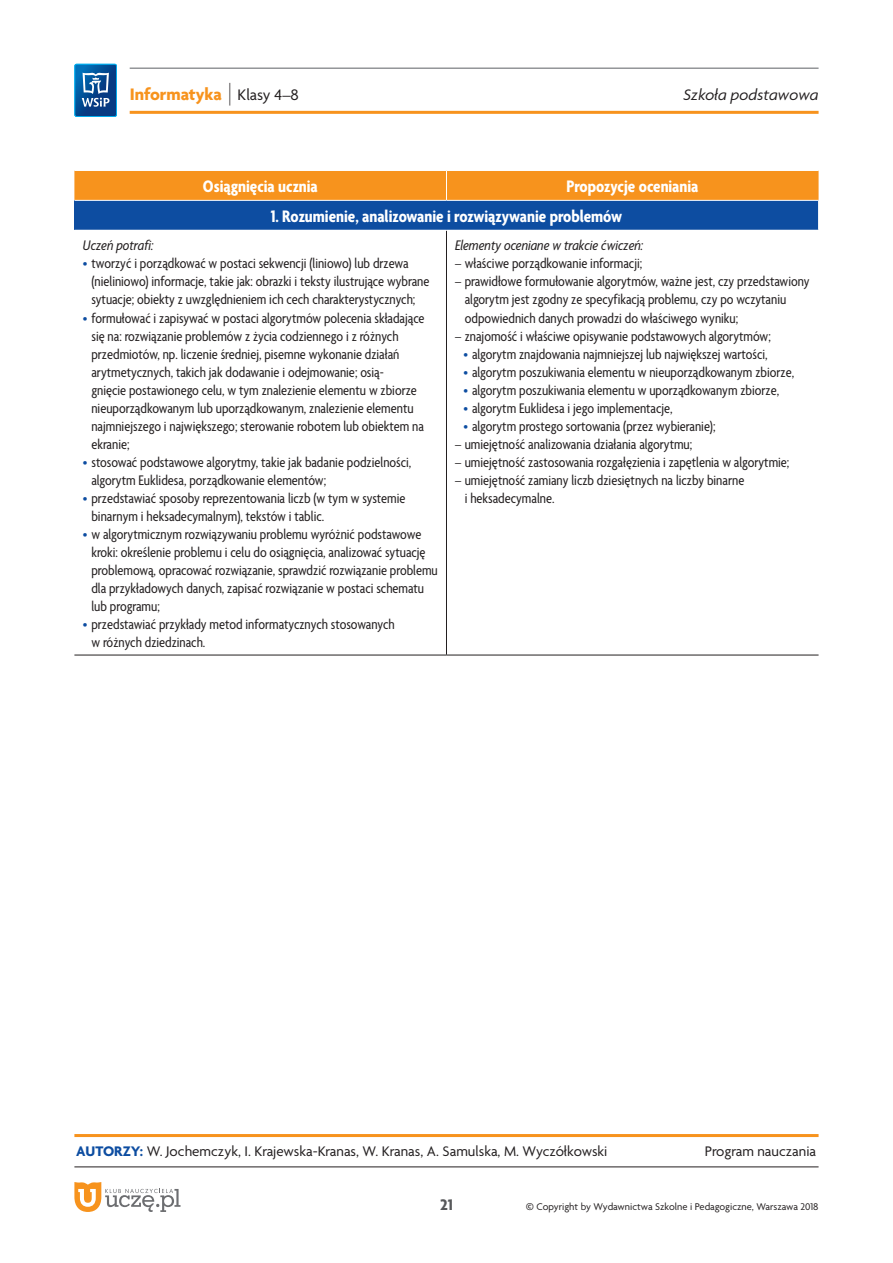
<style>
.page{position:relative;width:893px;height:1263px;background:#fff}
.page>*{position:absolute;margin:0;border:0;box-sizing:border-box;transform-origin:0 0}
.t1{font:700 condensed 18px "Agenda Pl";color:#fff}
.t2{font:700 18px "Agenda Pl";color:#f7931d}
.t3{font:italic 16.5px "Agenda Pl";color:#231f20}
.t4{font:700 16.5px "Agenda Pl";color:#57585a}
.t5{font:condensed 15px/18px "Agenda Pl";color:#231f20}
.t6{font:15px "Agenda Pl";color:#231f20}
.t7{font:italic condensed 15px "Agenda Pl";color:#231f20}
.t8{font:10.5px "Agenda Pl";color:#231f20}
.s1{font-weight:100;font-size:24px;color:#231f20}
.s2{font-weight:400;font-size:16.5px;color:#231f20}
.s3{color:#0d4da1}
.s4{font-weight:700;color:#0d4da1}
.s5{font-size:13.5px}
</style>
<div class="page">
<hr style="left:130px;top:67px;width:689px;height:2px;background:#939598">
<hr style="left:130px;top:111px;width:689px;height:3px;background:#f7931d">
<svg style="left:74px;top:64px;width:43px;height:53px;background:#296ca9"></svg>
<hr style="left:74px;top:1134px;width:745px;height:3px;background:#f7931d">
<hr style="left:74px;top:1166px;width:745px;height:1px;background:#231f20">
<svg style="left:74px;top:1182px;width:107px;height:30px"></svg>
<svg style="left:74px;top:171px;width:745px;height:59px;background:#837160"></svg>
<hr style="left:446px;top:231px;width:1px;height:424px;background:#231f20">
<hr style="left:74px;top:200px;width:372px;height:1px;background:#fff">
<hr style="left:446px;top:200px;width:373px;height:1px;background:#fff">
<hr style="left:74px;top:655px;width:372px;height:1px;background:#231f20">
<hr style="left:446px;top:655px;width:373px;height:1px;background:#231f20">
<p class="t2" style="left:130px;top:83px;width:171px">Informatyka <span class="s1">|</span> <span class="s2">Klasy 4–8</span></p>
<p class="t3" style="left:683px;top:84px;width:137px">Szkoła podstawowa</p>
<p class="t1" style="left:203px;top:175px;width:116px">Osiągnięcia ucznia</p>
<p class="t1" style="left:566px;top:175px;width:134px">Propozycje oceniania</p>
<p class="t1" style="left:271px;top:205px;width:353px">1. Rozumienie, analizowanie i rozwiązywanie problemów</p>
<p class="t7" style="left:83px;top:237px;width:72px">Uczeń potrafi:</p>
<p class="t5" style="left:91px;top:254px;width:340px;text-indent:-9px"><span class="s3">•</span> tworzyć i porządkować w postaci sekwencji (liniowo) lub drzewa (nieliniowo) informacje, takie jak: obrazki i teksty ilustrujące wybrane sytuacje; obiekty z uwzględnieniem ich cech charakterystycznych;</p>
<p class="t5" style="left:91px;top:308px;width:335px;text-indent:-9px"><span class="s3">•</span> formułować i zapisywać w postaci algorytmów polecenia składające się na: rozwiązanie problemów z życia codziennego i z różnych przedmiotów, np. liczenie średniej, pisemne wykonanie działań arytmetycznych, takich jak dodawanie i odejmowanie; osią-<br>gnięcie postawionego celu, w tym znalezienie elementu w zbiorze nieuporządkowanym lub uporządkowanym, znalezienie elementu najmniejszego i największego; sterowanie robotem lub obiektem na ekranie;</p>
<p class="t5" style="left:91px;top:452px;width:321px;text-indent:-9px"><span class="s3">•</span> stosować podstawowe algorytmy, takie jak badanie podzielności, algorytm Euklidesa, porządkowanie elementów;</p>
<p class="t5" style="left:91px;top:488px;width:316px;text-indent:-9px"><span class="s3">•</span> przedstawiać sposoby reprezentowania liczb (w tym w systemie binarnym i heksadecymalnym), tekstów i tablic.</p>
<p class="t5" style="left:91px;top:524px;width:348px;text-indent:-9px"><span class="s3">•</span> w algorytmicznym rozwiązywaniu problemu wyróżnić podstawowe kroki: określenie problemu i celu do osiągnięcia, analizować sytuację problemową, opracować rozwiązanie, sprawdzić rozwiązanie problemu dla przykładowych danych, zapisać rozwiązanie w postaci schematu lub programu;</p>
<p class="t5" style="left:91px;top:614px;width:305px;text-indent:-9px"><span class="s3">•</span> przedstawiać przykłady metod informatycznych stosowanych w różnych dziedzinach.</p>
<p class="t7" style="left:455px;top:237px;width:190px">Elementy oceniane w trakcie ćwiczeń:</p>
<p class="t5" style="left:455px;top:254px;width:189px">– właściwe porządkowanie informacji;</p>
<p class="t5" style="left:465px;top:272px;width:346px;text-indent:-10px">– prawidłowe formułowanie algorytmów, ważne jest, czy przedstawiony algorytm jest zgodny ze specyfikacją problemu, czy po wczytaniu odpowiednich danych prowadzi do właściwego wyniku;</p>
<p class="t5" style="left:455px;top:326px;width:317px">– znajomość i właściwe opisywanie podstawowych algorytmów;</p>
<p class="t5" style="left:463px;top:344px;width:306px"><span class="s3">•</span> algorytm znajdowania najmniejszej lub największej wartości,</p>
<p class="t5" style="left:463px;top:362px;width:332px"><span class="s3">•</span> algorytm poszukiwania elementu w nieuporządkowanym zbiorze,</p>
<p class="t5" style="left:463px;top:380px;width:317px"><span class="s3">•</span> algorytm poszukiwania elementu w uporządkowanym zbiorze,</p>
<p class="t5" style="left:463px;top:398px;width:211px"><span class="s3">•</span> algorytm Euklidesa i jego implementacje,</p>
<p class="t5" style="left:463px;top:416px;width:254px"><span class="s3">•</span> algorytm prostego sortowania (przez wybieranie);</p>
<p class="t5" style="left:455px;top:434px;width:239px">– umiejętność analizowania działania algorytmu;</p>
<p class="t5" style="left:455px;top:452px;width:336px">– umiejętność zastosowania rozgałęzienia i zapętlenia w algorytmie;</p>
<p class="t5" style="left:465px;top:470px;width:281px;text-indent:-10px">– umiejętność zamiany liczb dziesiętnych na liczby binarne i heksadecymalne.</p>
<p class="t6" style="left:76px;top:1142px;width:533px"><span class="s4">AUTORZY:</span> W. Jochemczyk, I. Krajewska-Kranas, W. Kranas, A. Samulska, M. Wyczółkowski</p>
<p class="t6" style="left:705px;top:1142px;width:113px">Program nauczania</p>
<p class="t4" style="left:440px;top:1194px;width:14px">21</p>
<p class="t8" style="left:526px;top:1200px;width:294px"><span class="s5">©</span> Copyright by Wydawnictwa Szkolne i Pedagogiczne, Warszawa 2018</p>
</div>
